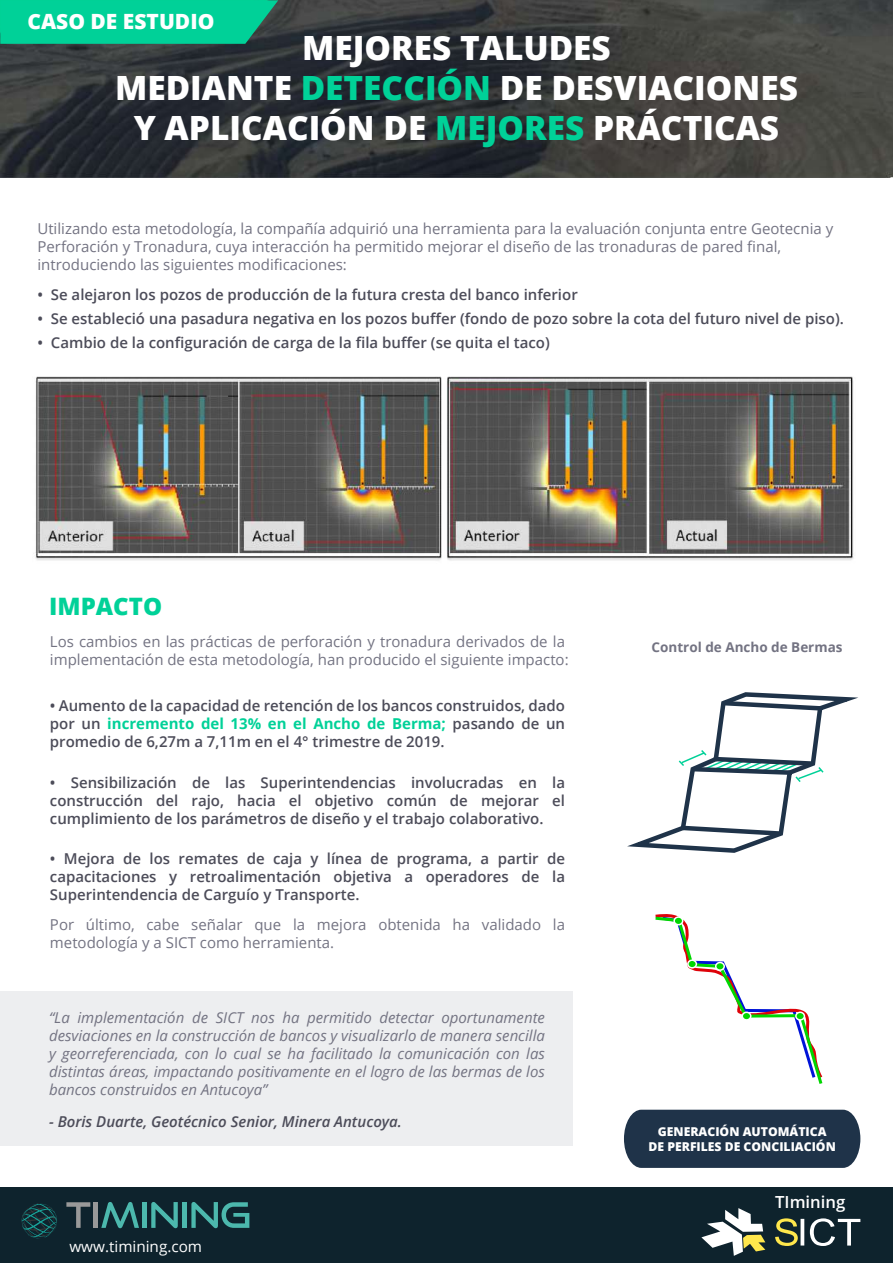
<style>
.page{position:relative;width:893px;height:1263px;background:#fff}
.page>*{position:absolute;margin:0;border:0;box-sizing:border-box;transform-origin:0 0}
.t1{font:800 33.45px/40px "Open Sans";color:#fff;text-align:center}
.t2{font:800 24px "Open Sans";color:#00d198}
.t3{font:800 21px "Open Sans";color:#fff}
.t4{font:600 16.65px "Open Sans";color:#fff}
.t5{font:15.3px "Open Sans";color:#fff}
.t6{font:600 15px/18px "Open Sans";color:#4c4c59;text-align:justify}
.t7{font:15px/18px "Open Sans";color:#737382}
.t8{font:italic 15px/18px "Open Sans";color:#737382;text-align:justify}
.t9{font:italic 600 15px "Open Sans";color:#4c4c59}
.t10{font:700 13.5px "Open Sans";color:#737382}
.t11{font:800 12.15px/14.7px "Open Sans";color:#fff;text-align:center}
.s1{color:#00d198}
.s2{font-weight:700;color:#00d198}
</style>
<div class="page">
<img style="left:35px;top:376px;width:819px;height:185px">
<img style="left:0;top:0;width:893px;height:178px">
<svg style="left:0;top:0;width:278px;height:44px"></svg>
<div style="left:0;top:1187px;width:893px;height:75px;background:#0e232d"></div>
<svg style="left:21px;top:1204px;width:35px;height:34px"></svg>
<svg style="left:66px;top:1202px;width:24px;height:26px"></svg>
<hr style="left:94px;top:1202px;width:4px;height:26px;background:#999">
<svg style="left:101px;top:1202px;width:38px;height:26px"></svg>
<div style="left:142px;top:1202px;width:5px;height:26px;background:#4cb8ad"></div>
<svg style="left:151px;top:1202px;width:27px;height:26px"></svg>
<div style="left:182px;top:1202px;width:5px;height:26px;background:#4cb8ad"></div>
<svg style="left:191px;top:1202px;width:58px;height:26px"></svg>
<svg style="left:775px;top:1218px;width:23px;height:28px"></svg>
<svg style="left:800px;top:1219px;width:4px;height:26px"></svg>
<svg style="left:810px;top:1218px;width:50px;height:28px"></svg>
<svg style="left:701px;top:1208px;width:64px;height:48px"></svg>
<div style="left:0;top:991px;width:573px;height:154px;background:#edeef0"></div>
<div style="left:624px;top:1110px;width:236px;height:58px;background:#1f3349"></div>
<svg style="left:627px;top:692px;width:231px;height:161px"></svg>
<svg style="left:655px;top:914px;width:168px;height:170px"></svg>
<div style="left:688px;top:960px;width:8px;height:8px;background:#00d600;border-radius:50%"></div>
<div style="left:687px;top:959px;width:10px;height:9px;border:2px solid #fff;border-radius:50%"></div>
<div style="left:716px;top:962px;width:8px;height:8px;background:#00d600;border-radius:50%"></div>
<div style="left:715px;top:962px;width:10px;height:9px;border:2px solid #fff;border-radius:50%"></div>
<div style="left:796px;top:1012px;width:8px;height:8px;background:#00d600;border-radius:50%"></div>
<div style="left:795px;top:1011px;width:10px;height:10px;border:2px solid #fff;border-radius:50%"></div>
<div style="left:742px;top:1012px;width:9px;height:8px;background:#00d600;border-radius:50%"></div>
<div style="left:741px;top:1011px;width:10px;height:10px;border:2px solid #fff;border-radius:50%"></div>
<div style="left:674px;top:917px;width:9px;height:8px;background:#00d600;border-radius:50%"></div>
<div style="left:673px;top:916px;width:10px;height:9px;border:2px solid #fff;border-radius:50%"></div>
<h3 class="t3" style="left:27px;top:5px;width:189px">CASO DE ESTUDIO</h3>
<h1 class="t1" style="left:115px;top:26px;width:684px">MEJORES TALUDES<br>MEDIANTE <span class="s1">DETECCIÓN</span> DE DESVIACIONES<br>Y APLICACIÓN DE <span class="s1">MEJORES</span> PRÁCTICAS</h1>
<p class="t7" style="left:37px;top:219px;width:797px">Utilizando esta metodología, la compañía adquirió una herramienta para la evaluación conjunta entre Geotecnia y<br>Perforación y Tronadura, cuya interacción ha permitido mejorar el diseño de las tronaduras de pared final, introduciendo las siguientes modificaciones:</p>
<p class="t6" style="left:37px;top:285px;width:542px">• Se alejaron los pozos de producción de la futura cresta del banco inferior</p>
<p class="t6" style="left:37px;top:309px;width:808px">• Se estableció una pasadura negativa en los pozos buffer (fondo de pozo sobre la cota del futuro nivel de piso).</p>
<p class="t6" style="left:37px;top:333px;width:514px">• Cambio de la configuración de carga de la fila buffer (se quita el taco)</p>
<h2 class="t2" style="left:49px;top:588px;width:115px">IMPACTO</h2>
<p class="t7" style="left:50px;top:632px;width:520px">Los cambios en las prácticas de perforación y tronadura derivados de la implementación de esta metodología, han producido el siguiente impacto:</p>
<p class="t6" style="left:50px;top:696px;width:517px">• Aumento de la capacidad de retención de los bancos construidos, dado por un <span class="s2">incremento del 13% en el Ancho de Berma;</span> pasando de un promedio de 6,27m a 7,11m en el 4° trimestre de 2019.</p>
<p class="t6" style="left:50px;top:773px;width:517px">• Sensibilización de las Superintendencias involucradas en la construcción del rajo, hacia el objetivo común de mejorar el cumplimiento de los parámetros de diseño y el trabajo colaborativo.</p>
<p class="t6" style="left:50px;top:849px;width:517px">• Mejora de los remates de caja y línea de programa, a partir de capacitaciones y retroalimentación objetiva a operadores de la Superintendencia de Carguío y Transporte.</p>
<p class="t7" style="left:50px;top:915px;width:517px">Por último, cabe señalar que la mejora obtenida ha validado la metodología y a SICT como herramienta.</p>
<p class="t8" style="left:49px;top:1008px;width:497px">“La implementación de SICT nos ha permitido detectar oportunamente desviaciones en la construcción de bancos y visualizarlo de manera sencilla y georreferenciada, con lo cual se ha facilitado la comunicación con las distintas áreas, impactando positivamente en el logro de las bermas de los bancos construidos en Antucoya”</p>
<p class="t9" style="left:49px;top:1111px;width:354px">- Boris Duarte, Geotécnico Senior, Minera Antucoya.</p>
<p class="t5" style="left:69px;top:1235px;width:134px">www.timining.com</p>
<p class="t10" style="left:651px;top:638px;width:193px">Control de Ancho de Bermas</p>
<p class="t11" style="left:648px;top:1124px;width:189px">GENERACIÓN AUTOMÁTICA<br>DE PERFILES DE CONCILIACIÓN</p>
<p class="t4" style="left:775px;top:1190px;width:72px">TImining</p>
</div>
